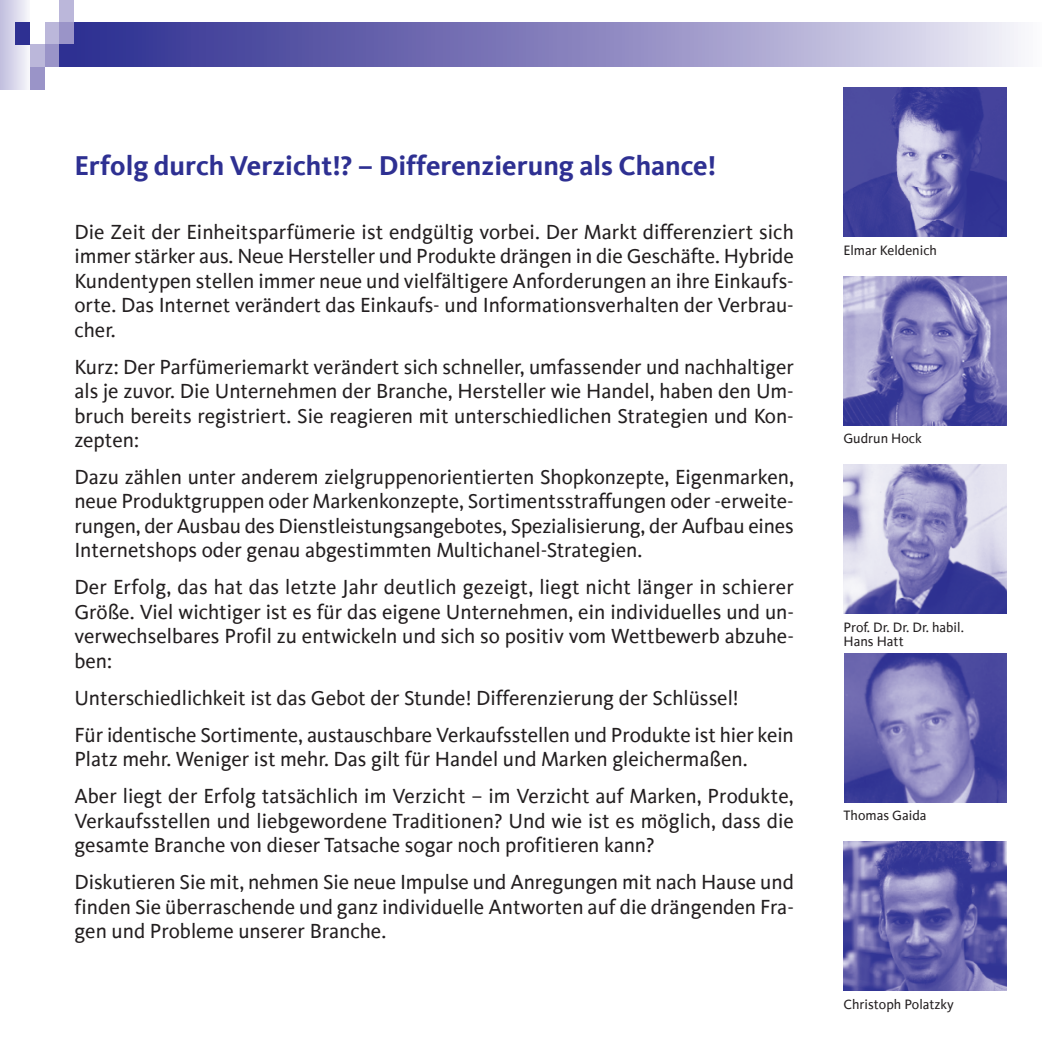
<style>
.page{position:relative;width:1042px;height:1042px;background:#fff}
.page>*{position:absolute;margin:0;border:0;box-sizing:border-box;transform-origin:0 0}
.t1{font:700 28px "CDU Kievit";color:#2e3092}
.t2{font:21px/24.5px "CDU Kievit";color:#231f20;text-align:justify}
.t3{font:14px/14px "CDU Kievit";color:#231f20}
</style>
<div class="page">
<div style="left:0;top:0;width:30px;height:89px;background:linear-gradient(to right,#c0bdde,#f5f5fa)"></div>
<div style="left:15px;top:22px;width:15px;height:23px;background:#2e3092"></div>
<div style="left:60px;top:0;width:14px;height:22px;background:#bbb7da"></div>
<div style="left:45px;top:22px;width:15px;height:23px;background:#bbb7da"></div>
<div style="left:60px;top:22px;width:14px;height:23px;background:#9a94c8"></div>
<div style="left:30px;top:45px;width:15px;height:22px;background:#bbb7da"></div>
<div style="left:30px;top:67px;width:15px;height:22px;background:#9a94c8"></div>
<div style="left:45px;top:45px;width:15px;height:22px;background:#9a94c8"></div>
<div style="left:60px;top:45px;width:14px;height:22px;background:#2e3092"></div>
<svg style="left:74px;top:22px;width:944px;height:45px"></svg>
<img style="left:843px;top:88px;width:163px;height:149px">
<img style="left:843px;top:276px;width:163px;height:149px">
<img style="left:843px;top:465px;width:163px;height:149px">
<img style="left:844px;top:653px;width:162px;height:149px">
<img style="left:843px;top:842px;width:163px;height:149px">
<h1 class="t1" style="left:74px;top:149px;width:643px">Erfolg durch Verzicht!? – Differenzierung als Chance!</h1>
<p class="t2" style="left:74px;top:219px;width:721px">Die Zeit der Einheitsparfümerie ist endgültig vorbei. Der Markt differenziert sich immer stärker aus. Neue Hersteller und Produkte drängen in die Geschäfte. Hybride Kundentypen stellen immer neue und vielfältigere Anforderungen an ihre Einkaufs&shy;orte. Das Internet verändert das Einkaufs- und Informationsverhalten der Verbrau&shy;cher.</p>
<p class="t2" style="left:74px;top:354px;width:721px">Kurz: Der Parfümeriemarkt verändert sich schneller, umfassender und nachhaltiger als je zuvor. Die Unternehmen der Branche, Hersteller wie Handel, haben den Um&shy;bruch bereits registriert. Sie reagieren mit unterschiedlichen Strategien und Kon&shy;zepten:</p>
<p class="t2" style="left:74px;top:465px;width:721px">Dazu zählen unter anderem zielgruppenorientierten Shopkonzepte, Eigenmarken, neue Produktgruppen oder Markenkonzepte, Sortimentsstraffungen oder -erweite&shy;rungen, der Ausbau des Dienstleistungsangebotes, Spezialisierung, der Aufbau eines Internetshops oder genau abgestimmten Multichanel-Strategien.</p>
<p class="t2" style="left:74px;top:575px;width:721px">Der Erfolg, das hat das letzte Jahr deutlich gezeigt, liegt nicht länger in schierer Größe. Viel wichtiger ist es für das eigene Unternehmen, ein individuelles und un&shy;verwechselbares Profil zu entwickeln und sich so positiv vom Wettbewerb abzuhe&shy;ben:</p>
<p class="t2" style="left:74px;top:679px;width:721px;line-height:36.9px">Unterschiedlichkeit ist das Gebot der Stunde! Differenzierung der Schlüssel!<br>Für identische Sortimente, austauschbare Verkaufsstellen und Produkte ist hier kein</p>
<p class="t2" style="left:74px;top:741px;width:721px;line-height:36.9px">Platz mehr. Weniger ist mehr. Das gilt für Handel und Marken gleichermaßen.<br>Aber liegt der Erfolg tatsächlich im Verzicht – im Verzicht auf Marken, Produkte,</p>
<p class="t2" style="left:74px;top:808px;width:721px">Verkaufsstellen und liebgewordene Traditionen? Und wie ist es möglich, dass die gesamte Branche von dieser Tatsache sogar noch profitieren kann?</p>
<p class="t2" style="left:74px;top:870px;width:721px">Diskutieren Sie mit, nehmen Sie neue Impulse und Anregungen mit nach Hause und finden Sie überraschende und ganz individuelle Antworten auf die drängenden Fra&shy;gen und Probleme unserer Branche.</p>
<p class="t3" style="left:843px;top:243px;width:95px">Elmar Keldenich</p>
<p class="t3" style="left:843px;top:431px;width:80px">Gudrun Hock</p>
<p class="t3" style="left:843px;top:620px;width:122px">Prof. Dr. Dr. Dr. habil.<br>Hans Hatt</p>
<p class="t3" style="left:843px;top:808px;width:85px">Thomas Gaida</p>
<p class="t3" style="left:843px;top:997px;width:112px">Christoph Polatzky</p>
</div>
